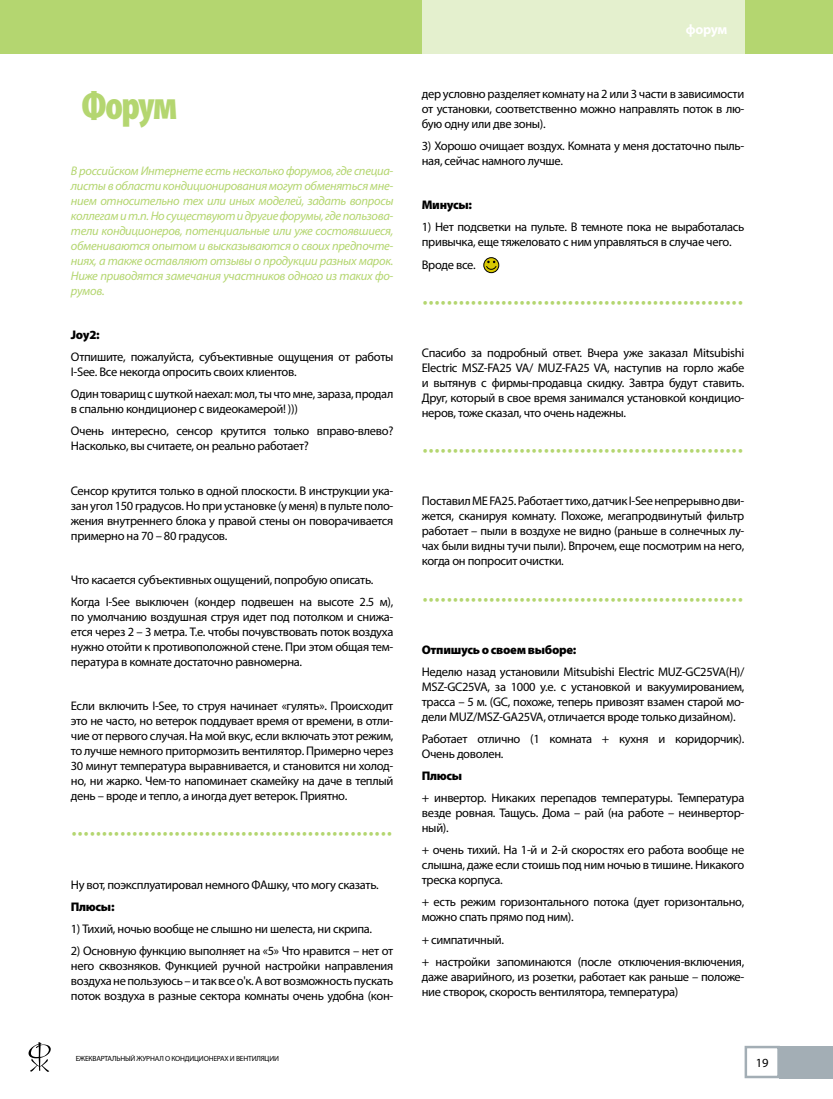
<style>
.page{position:relative;width:833px;height:1099px;background:#fff}
.page>*{position:absolute;margin:0;border:0;box-sizing:border-box;transform-origin:0 0}
.t1{font:900 condensed 40px "Myriad Pro";letter-spacing:-.045em;color:#b4d670}
.t2{font:30px "Myriad Pro";color:#b4d670}
.t3{font:700 13.75px "Myriad Pro";letter-spacing:-.03em;color:#fff}
.t4{font:12.5px/15px "Myriad Pro";letter-spacing:-.025em;color:#000}
.t5{font:italic 12.5px/15px "Myriad Pro";letter-spacing:-.025em;color:#b4d670;text-align:justify}
.t6{font:900 12.5px "Myriad Pro";letter-spacing:-.025em;color:#000}
.t7{font:7.5px "Myriad Pro";letter-spacing:-.025em;color:#000}
</style>
<div class="page">
<div style="left:744px;top:1045px;width:36px;height:33px;border:2px solid #a3aeb5"></div>
<div style="left:780px;top:1045px;width:53px;height:33px;background:#a3aeb5"></div>
<svg style="left:29px;top:1042px;width:22px;height:29px"></svg>
<div style="left:0;top:0;width:833px;height:53px;background:#b4d670"></div>
<div style="left:422px;top:0;width:322px;height:53px;background:#e4f0ce"></div>
<svg style="left:484px;top:258px;width:15px;height:15px"></svg>
<div style="left:483px;top:257px;width:16px;height:16px;border:1px solid #000;border-radius:50%"></div>
<svg style="left:486px;top:261px;width:11px;height:9px"></svg>
<h1 class="t1" style="left:81px;top:80px;width:97px">Форум</h1>
<p class="t5" style="left:71px;top:163px;width:324px">В российском Интернете есть несколько форумов, где специа&shy;листы в области кондиционирования могут обменяться мне&shy;нием относительно тех или иных моделей, задать вопросы коллегам и т.п. Но существуют и другие форумы, где пользова&shy;тели кондиционеров, потенциальные или уже состоявшиеся, обмениваются опытом и высказываются о своих предпочте&shy;ниях, а также оставляют отзывы о продукции разных марок.<br>Ниже приводятся замечания участников одного из таких фо&shy;румов.</p>
<p class="t6" style="left:71px;top:326px;width:30px">Joy2:</p>
<p class="t4" style="left:71px;top:349px;width:324px">Отпишите, пожалуйста, субъективные ощущения от работы<br>I-See. Все некогда опросить своих клиентов.</p>
<p class="t4" style="left:71px;top:386px;width:324px">Один товарищ с шуткой наехал: мол, ты что мне, зараза, продал в спальню кондиционер с видеокамерой! )))</p>
<p class="t4" style="left:71px;top:423px;width:324px">Очень интересно, сенсор крутится только вправо-влево?<br>Насколько, вы считаете, он реально работает?</p>
<p class="t4" style="left:71px;top:482px;width:324px;text-align:justify">Сенсор крутится только в одной плоскости. В инструкции ука&shy;зан угол 150 градусов. Но при установке (у меня) в пульте поло&shy;жения внутреннего блока у правой стены он поворачивается примерно на 70 – 80 градусов.</p>
<p class="t4" style="left:71px;top:568px;width:324px;line-height:22.1px">Что касается субъективных ощущений, попробую описать.<br>Когда I-See выключен (кондер подвешен на высоте 2.5 м),</p>
<p class="t4" style="left:71px;top:609px;width:324px;text-align:justify">по умолчанию воздушная струя идет под потолком и снижа&shy;ется через 2 – 3 метра. Т.е. чтобы почувствовать поток воздуха нужно отойти к противоположной стене. При этом общая тем&shy;пература в комнате достаточно равномерна.</p>
<p class="t4" style="left:71px;top:698px;width:324px;text-align:justify">Если включить I-See, то струя начинает «гулять». Происходит это не часто, но ветерок поддувает время от времени, в отли&shy;чие от первого случая. На мой вкус, если включать этот режим, то лучше немного притормозить вентилятор. Примерно через 30 минут температура выравнивается, и становится ни холод&shy;но, ни жарко. Чем-то напоминает скамейку на даче в теплый день – вроде и тепло, а иногда дует ветерок. Приятно.</p>
<h2 class="t2" style="left:71px;top:815px;width:323px">·····················································</h2>
<p class="t4" style="left:71px;top:876px;width:309px">Ну вот, поэксплуатировал немного ФАшку, что могу сказать.</p>
<p class="t6" style="left:71px;top:898px;width:45px">Плюсы:</p>
<p class="t4" style="left:71px;top:920px;width:303px">1) Тихий, ночью вообще не слышно ни шелеста, ни скрипа.</p>
<p class="t4" style="left:71px;top:942px;width:324px;text-align:justify">2) Основную функцию выполняет на «5» Что нравится – нет от него сквозняков. Функцией ручной настройки направления воздуха не пользуюсь – и так все о'к. А вот возможность пускать поток воздуха в разные сектора комнаты очень удобна (кон-</p>
<p class="t7" style="left:76px;top:1053px;width:205px">ЕЖЕКВАРТАЛЬНЫЙ ЖУРНАЛ О КОНДИЦИОНЕРАХ И ВЕНТИЛЯЦИИ</p>
<p class="t3" style="left:686px;top:20px;width:43px">форум</p>
<p class="t4" style="left:422px;top:86px;width:324px;text-align:justify">дер условно разделяет комнату на 2 или 3 части в зависимости от установки, соответственно можно направлять поток в лю&shy;бую одну или две зоны).</p>
<p class="t4" style="left:422px;top:138px;width:324px">3) Хорошо очищает воздух. Комната у меня достаточно пыль&shy;ная, сейчас намного лучше.</p>
<p class="t6" style="left:422px;top:197px;width:52px">Минусы:</p>
<p class="t4" style="left:422px;top:219px;width:324px">1) Нет подсветки на пульте. В темноте пока не выработалась привычка, еще тяжеловато с ним управляться в случае чего.</p>
<p class="t4" style="left:422px;top:257px;width:55px">Вроде все.</p>
<h2 class="t2" style="left:422px;top:284px;width:323px">·····················································</h2>
<p class="t4" style="left:422px;top:345px;width:324px;text-align:justify">Спасибо за подробный ответ. Вчера уже заказал Mitsubishi Electric MSZ-FA25 VA/ MUZ-FA25 VA, наступив на горло жабе и вытянув с фирмы-продавца скидку. Завтра будут ставить.<br>Друг, который в свое время занимался установкой кондицио&shy;неров, тоже сказал, что очень надежны.</p>
<h2 class="t2" style="left:422px;top:432px;width:323px">·····················································</h2>
<p class="t4" style="left:422px;top:493px;width:324px;text-align:justify">Поставил ME FA25. Работает тихо, датчик I-See непрерывно дви&shy;жется, сканируя комнату. Похоже, мегапродвинутый фильтр работает – пыли в воздухе не видно (раньше в солнечных лу&shy;чах были видны тучи пыли). Впрочем, еще посмотрим на него, когда он попросит очистки.</p>
<h2 class="t2" style="left:422px;top:581px;width:323px">·····················································</h2>
<p class="t6" style="left:422px;top:641px;width:156px">Отпишусь о своем выборе:</p>
<p class="t4" style="left:422px;top:664px;width:324px;text-align:justify">Неделю назад установили Mitsubishi Electric MUZ-GC25VA(H)/ MSZ-GC25VA, за 1000 у.е. с установкой и вакуумированием, трасса – 5 м. (GC, похоже, теперь привозят взамен старой мо&shy;дели MUZ/MSZ-GA25VA, отличается вроде только дизайном).</p>
<p class="t4" style="left:422px;top:731px;width:324px">Работает отлично (1 комната + кухня и коридорчик).<br>Очень доволен.</p>
<p class="t6" style="left:422px;top:767px;width:42px">Плюсы</p>
<p class="t4" style="left:422px;top:790px;width:324px;text-align:justify">+ инвертор. Никаких перепадов температуры. Температура везде ровная. Тащусь. Дома – рай (на работе – неинвертор&shy;ный).</p>
<p class="t4" style="left:422px;top:842px;width:324px;text-align:justify">+ очень тихий. На 1-й и 2-й скоростях его работа вообще не слышна, даже если стоишь под ним ночью в тишине. Никакого треска корпуса.</p>
<p class="t4" style="left:422px;top:894px;width:324px">+ есть режим горизонтального потока (дует горизонтально, можно спать прямо под ним).</p>
<p class="t4" style="left:422px;top:928px;width:324px;line-height:22.1px">+ симпатичный.<br>+ настройки запоминаются (после отключения-включения,</p>
<p class="t4" style="left:422px;top:968px;width:324px">даже аварийного, из розетки, работает как раньше – положе&shy;ние створок, скорость вентилятора, температура)</p>
<p class="t4" style="left:756px;top:1054px;width:14px">19</p>
</div>
